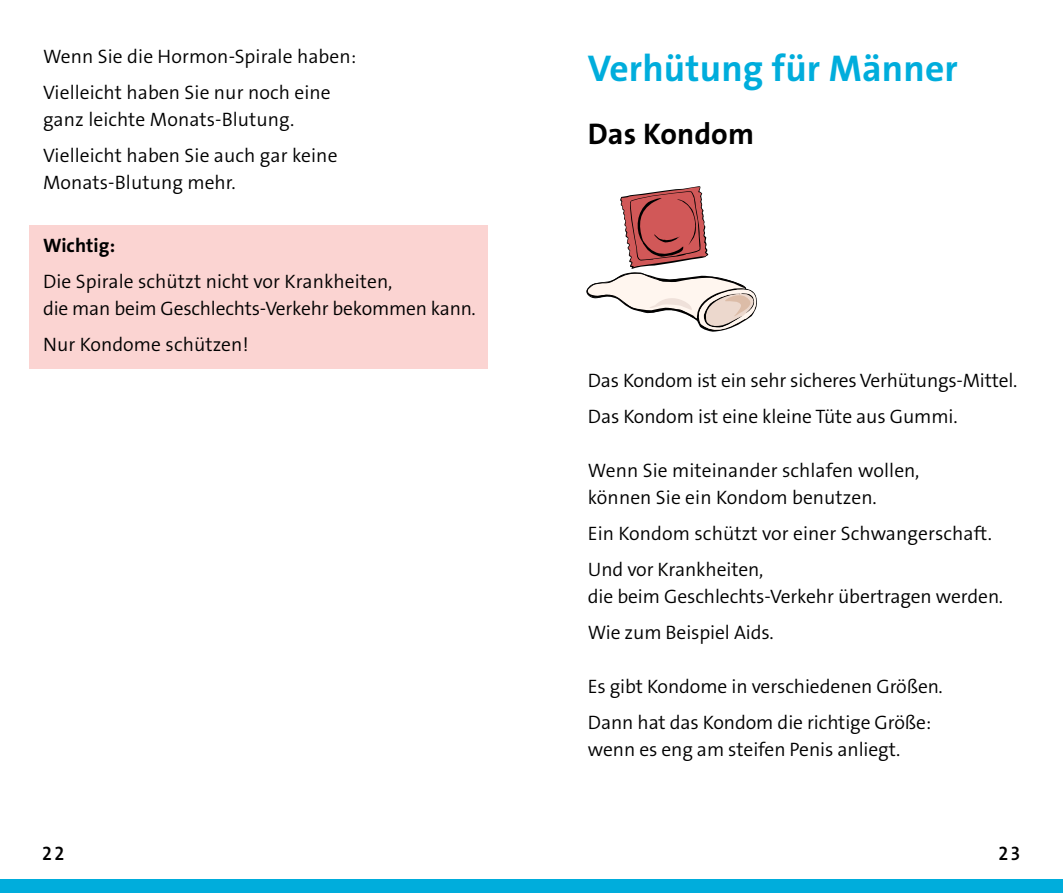
<style>
.page{position:relative;width:1063px;height:893px;background:#fff}
.page>*{position:absolute;margin:0;border:0;box-sizing:border-box;transform-origin:0 0}
.t1{font:700 37.5px "The Sans Os F";letter-spacing:.005em;color:#00addc}
.t2{font:700 30px "The Sans Os F";letter-spacing:.005em;color:#000}
.t3{font:19.5px/36px "The Sans LP4 Se Lig";letter-spacing:-.005em;color:#000}
.t4{font:700 19.5px "The Sans Os F";letter-spacing:.005em;color:#000}
.t5{font:600 19.5px "The Sans Os F";color:#000}
</style>
<div class="page">
<div style="left:0;top:879px;width:1063px;height:14px;background:#00addc"></div>
<div style="left:29px;top:225px;width:459px;height:144px;background:#fbd4d2"></div>
<svg style="left:587px;top:186px;width:170px;height:146px"></svg>
<p class="t3" style="left:43px;top:39px;width:315px">Wenn Sie die Hormon-Spirale haben:<br>Vielleicht haben Sie nur noch eine</p>
<p class="t3" style="left:43px;top:102px;width:296px">ganz leichte Monats-Blutung.<br>Vielleicht haben Sie auch gar keine</p>
<p class="t3" style="left:43px;top:165px;width:194px">Monats-Blutung mehr.</p>
<p class="t4" style="left:43px;top:233px;width:74px">Wichtig:</p>
<p class="t3" style="left:43px;top:268px;width:434px;line-height:27px">Die Spirale schützt nicht vor Krankheiten,<br>die man beim Geschlechts-Verkehr bekommen kann.</p>
<p class="t3" style="left:43px;top:327px;width:207px">Nur Kondome schützen!</p>
<h1 class="t1" style="left:588px;top:44px;width:372px">Verhütung für Männer</h1>
<h2 class="t2" style="left:588px;top:115px;width:168px">Das Kondom</h2>
<p class="t3" style="left:588px;top:363px;width:431px">Das Kondom ist ein sehr sicheres Verhütungs-Mittel.<br>Das Kondom ist eine kleine Tüte aus Gummi.</p>
<p class="t3" style="left:588px;top:457px;width:333px;line-height:27px">Wenn Sie miteinander schlafen wollen, können Sie ein Kondom benutzen.</p>
<p class="t3" style="left:588px;top:516px;width:406px">Ein Kondom schützt vor einer Schwangerschaft.<br>Und vor Krankheiten,</p>
<p class="t3" style="left:588px;top:579px;width:417px">die beim Geschlechts-Verkehr übertragen werden.<br>Wie zum Beispiel Aids.</p>
<p class="t3" style="left:588px;top:669px;width:357px">Es gibt Kondome in verschiedenen Größen.<br>Dann hat das Kondom die richtige Größe:</p>
<p class="t3" style="left:588px;top:732px;width:314px">wenn es eng am steifen Penis anliegt.</p>
<p class="t5" style="left:42px;top:841px;width:24px">22</p>
<p class="t5" style="left:999px;top:841px;width:23px">23</p>
</div>
